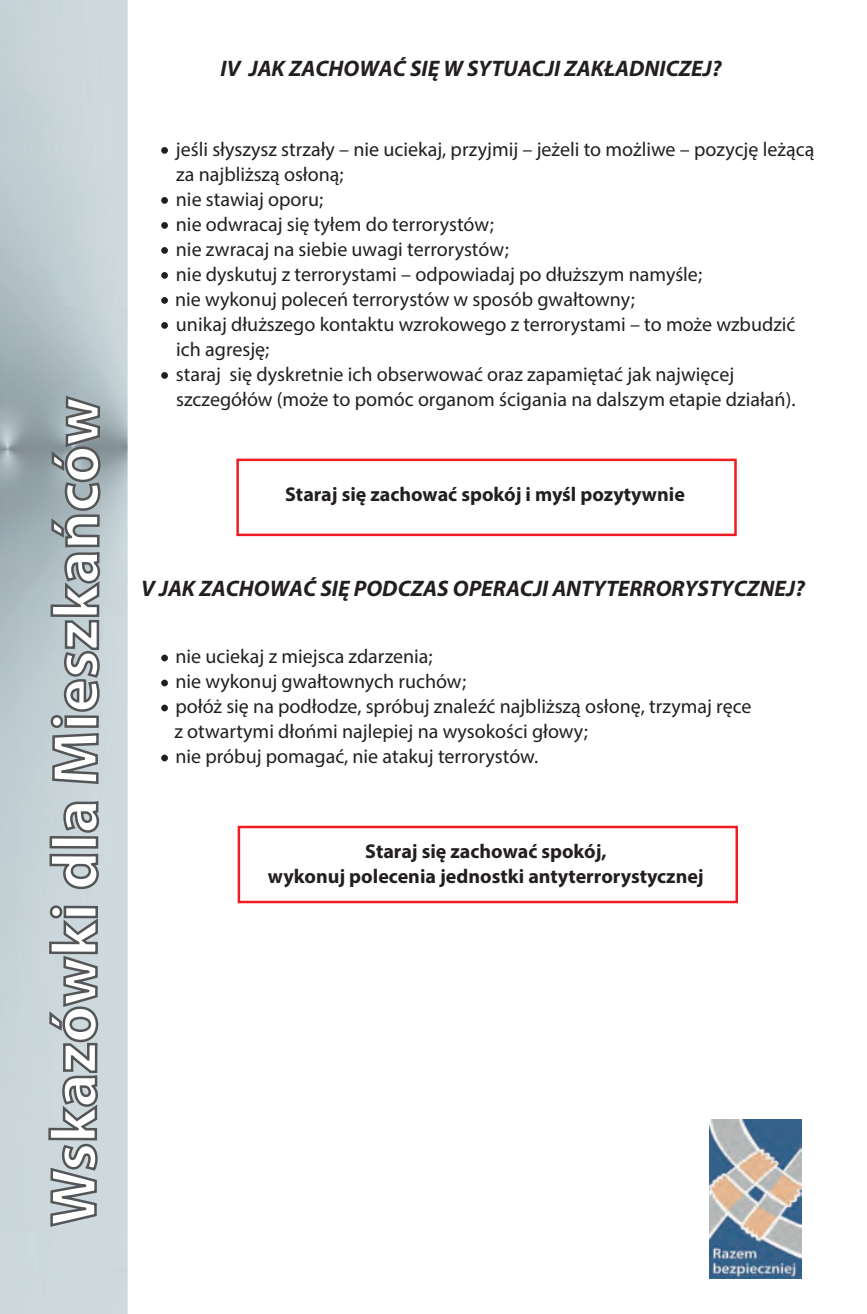
<style>
.page{position:relative;width:867px;height:1314px;background:#fff}
.page>*{position:absolute;margin:0;border:0;box-sizing:border-box;transform-origin:0 0}
.t1{font:700 65px "Myriad Pro";letter-spacing:-.005em;color:#fff}
.t2{font:italic 700 22.5px "Myriad Pro";color:#231f20}
.t3{font:20px/25px "Myriad Pro";color:#231f20}
.t4{font:700 20px/25px "Myriad Pro";color:#231f20;text-align:center}
</style>
<div class="page">
<img style="left:0;top:0;width:128px;height:1314px">
<svg style="left:47px;top:1041px;width:52px;height:187px;background:#adb6b9"></svg>
<div style="left:62px;top:1006px;width:36px;height:36px;border:2px solid #545557;border-radius:50%"></div>
<svg style="left:47px;top:916px;width:52px;height:117px;background:#acb6b9"></svg>
<div style="left:64px;top:905px;width:34px;height:13px;border:2px solid #545557"></div>
<div style="left:50px;top:905px;width:12px;height:13px;border:2px solid #545557;border-radius:50%"></div>
<svg style="left:48px;top:852px;width:52px;height:38px;background:#acb5b8"></svg>
<div style="left:50px;top:836px;width:48px;height:12px;border:2px solid #545557"></div>
<svg style="left:62px;top:799px;width:38px;height:35px"></svg>
<svg style="left:50px;top:731px;width:50px;height:54px;background:#a3acaf"></svg>
<div style="left:64px;top:715px;width:35px;height:13px;border:2px solid #545557"></div>
<div style="left:51px;top:715px;width:12px;height:13px;border:2px solid #545557;border-radius:50%"></div>
<svg style="left:49px;top:481px;width:53px;height:232px;background:#a0abaf"></svg>
<div style="left:65px;top:446px;width:36px;height:36px;border:2px solid #545557;border-radius:50%"></div>
<svg style="left:49px;top:394px;width:53px;height:79px;background:#8c989d"></svg>
<img style="left:709px;top:1119px;width:92px;height:159px">
<div style="left:161px;top:147px;width:7px;height:7px;border:2px solid #231f20;border-radius:50%"></div>
<div style="left:161px;top:197px;width:7px;height:7px;border:2px solid #231f20;border-radius:50%"></div>
<div style="left:161px;top:222px;width:7px;height:7px;border:2px solid #231f20;border-radius:50%"></div>
<div style="left:161px;top:247px;width:7px;height:7px;border:2px solid #231f20;border-radius:50%"></div>
<div style="left:161px;top:272px;width:7px;height:7px;border:2px solid #231f20;border-radius:50%"></div>
<div style="left:161px;top:297px;width:7px;height:7px;border:2px solid #231f20;border-radius:50%"></div>
<div style="left:161px;top:322px;width:7px;height:7px;border:2px solid #231f20;border-radius:50%"></div>
<div style="left:161px;top:372px;width:7px;height:7px;border:2px solid #231f20;border-radius:50%"></div>
<div style="left:237px;top:825px;width:500px;height:78px;border:2px solid #ee1d23"></div>
<div style="left:161px;top:654px;width:7px;height:7px;border:2px solid #231f20;border-radius:50%"></div>
<div style="left:161px;top:679px;width:7px;height:7px;border:2px solid #231f20;border-radius:50%"></div>
<div style="left:161px;top:704px;width:7px;height:7px;border:2px solid #231f20;border-radius:50%"></div>
<div style="left:161px;top:754px;width:7px;height:7px;border:2px solid #231f20;border-radius:50%"></div>
<div style="left:236px;top:458px;width:500px;height:78px;border:2px solid #ee1d23"></div>
<svg style="left:97px;top:1259px;width:14px;height:55px"></svg>
<h1 class="t1" style="left:33px;top:1226px;width:831px;rotate:-90deg">Wskazówki dla Mieszkańców</h1>
<p class="t2" style="left:220px;top:53px;width:502px">IV JAK ZACHOWAĆ SIĘ W SYTUACJI ZAKŁADNICZEJ?</p>
<p class="t3" style="left:175px;top:136px;width:640px">jeśli słyszysz strzały – nie uciekaj, przyjmij – jeżeli to możliwe – pozycję leżącą za najbliższą osłoną;<br>nie stawiaj oporu;<br>nie odwracaj się tyłem do terrorystów;<br>nie zwracaj na siebie uwagi terrorystów;<br>nie dyskutuj z terrorystami – odpowiadaj po dłuższym namyśle;<br>nie wykonuj poleceń terrorystów w sposób gwałtowny;<br>unikaj dłuższego kontaktu wzrokowego z terrorystami – to może wzbudzić ich agresję;<br>staraj się dyskretnie ich obserwować oraz zapamiętać jak najwięcej szczegółów (może to pomóc organom ścigania na dalszym etapie działań).</p>
<p class="t4" style="left:285px;top:481px;width:401px">Staraj się zachować spokój i myśl pozytywnie</p>
<p class="t2" style="left:141px;top:573px;width:665px">V JAK ZACHOWAĆ SIĘ PODCZAS OPERACJI ANTYTERRORYSTYCZNEJ?</p>
<p class="t3" style="left:174px;top:643px;width:578px">nie uciekaj z miejsca zdarzenia;<br>nie wykonuj gwałtownych ruchów;<br>połóż się na podłodze, spróbuj znaleźć najbliższą osłonę, trzymaj ręce z otwartymi dłońmi najlepiej na wysokości głowy;<br>nie próbuj pomagać, nie atakuj terrorystów.</p>
<p class="t4" style="left:268px;top:838px;width:437px">Staraj się zachować spokój,<br>wykonuj polecenia jednostki antyterrorystycznej</p>
</div>
